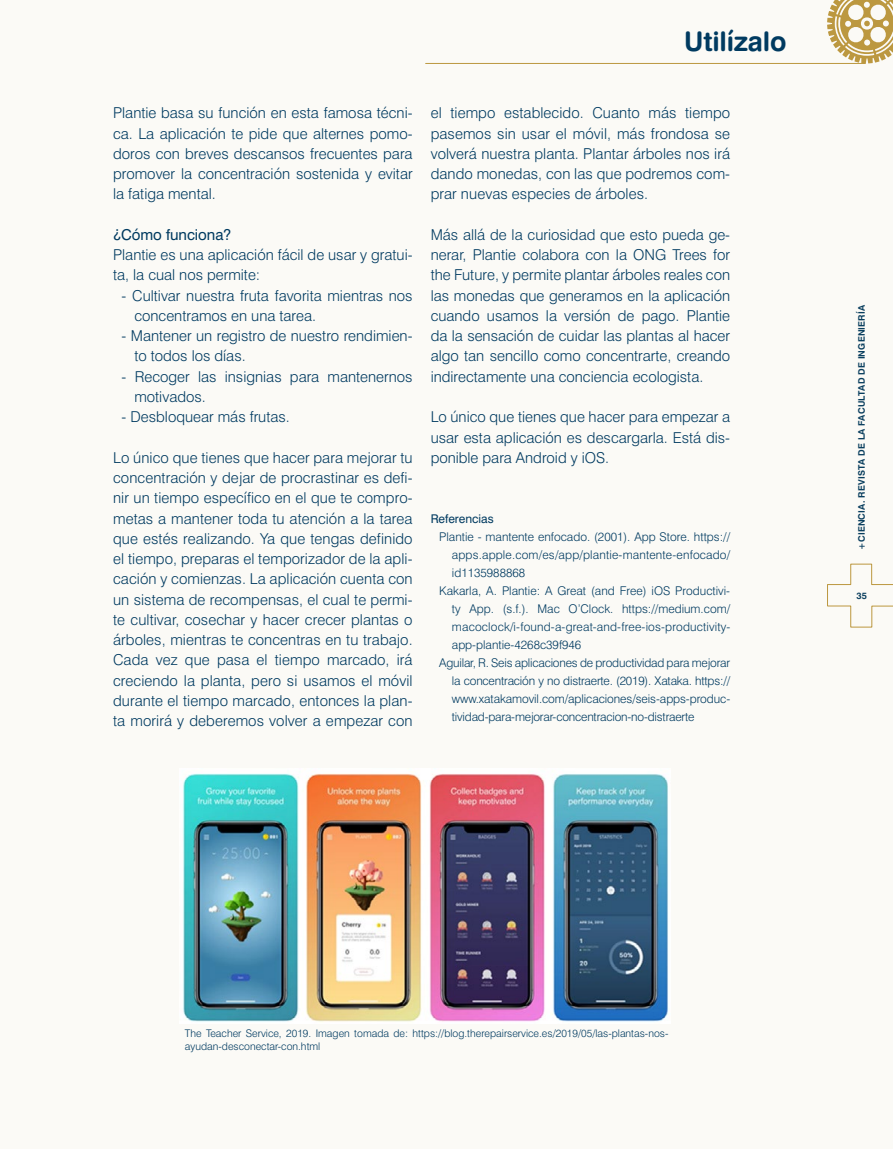
<style>
.page{position:relative;width:893px;height:1149px;background:#fff}
.page>*{position:absolute;margin:0;border:0;box-sizing:border-box;transform-origin:0 0}
.t1{font:27px "Swiss 721 BT Bold Rounded";letter-spacing:-.005em;color:#003a60}
.t2{font:300 15px/20.2px "Swiss 721";color:#003a60;text-align:justify}
.t3{font:15px "Swiss 721 Roman";color:#003a60}
.t4{font:300 12px "Swiss 721";color:#003a60}
.t5{font:12px "Swiss 721 Roman";color:#003a60}
.t6{font:300 10.5px/13.5px "Swiss 721";color:#003a60}
.t7{font:700 9.15px "Swiss 721";color:#003a60}
.t8{font:700 9px "Swiss 721";letter-spacing:.02em;color:#003a60}
</style>
<div class="page">
<div style="left:0;top:0;width:893px;height:1148px;background:#fbfaf6"></div>
<img style="left:183px;top:774px;width:485px;height:248px">
<h1 class="t1" style="left:684px;top:24px;width:104px">Utilízalo</h1>
<p class="t2" style="left:113px;top:103px;width:301px">Plantie basa su función en esta famosa técni&shy;ca. La aplicación te pide que alternes pomo&shy;doros con breves descansos frecuentes para promover la concentración sostenida y evitar la fatiga mental.</p>
<p class="t3" style="left:113px;top:225px;width:120px">¿Cómo funciona?</p>
<p class="t2" style="left:113px;top:244px;width:301px">Plantie es una aplicación fácil de usar y gratui&shy;ta, la cual nos permite:</p>
<p class="t2" style="left:134px;top:285px;width:280px;text-indent:-13px">- Cultivar nuestra fruta favorita mientras nos concentramos en una tarea.</p>
<p class="t2" style="left:134px;top:325px;width:280px;text-indent:-13px">- Mantener un registro de nuestro rendimien&shy;to todos los días.</p>
<p class="t2" style="left:134px;top:366px;width:280px;text-indent:-13px">- Recoger las insignias para mantenernos motivados.</p>
<p class="t2" style="left:122px;top:406px;width:170px">- Desbloquear más frutas.</p>
<p class="t2" style="left:113px;top:447px;width:301px">Lo único que tienes que hacer para mejorar tu concentración y dejar de procrastinar es defi&shy;nir un tiempo específico en el que te compro&shy;metas a mantener toda tu atención a la tarea que estés realizando. Ya que tengas definido el tiempo, preparas el temporizador de la apli&shy;cación y comienzas. La aplicación cuenta con un sistema de recompensas, el cual te permi&shy;te cultivar, cosechar y hacer crecer plantas o árboles, mientras te concentras en tu trabajo.<br>Cada vez que pasa el tiempo marcado, irá creciendo la planta, pero si usamos el móvil durante el tiempo marcado, entonces la plan&shy;ta morirá y deberemos volver a empezar con</p>
<p class="t2" style="left:431px;top:103px;width:301px">el tiempo establecido. Cuanto más tiempo pasemos sin usar el móvil, más frondosa se volverá nuestra planta. Plantar árboles nos irá dando monedas, con las que podremos com&shy;prar nuevas especies de árboles.</p>
<p class="t2" style="left:431px;top:224px;width:301px">Más allá de la curiosidad que esto pueda ge&shy;nerar, Plantie colabora con la ONG Trees for the Future, y permite plantar árboles reales con las monedas que generamos en la aplicación cuando usamos la versión de pago. Plantie da la sensación de cuidar las plantas al hacer algo tan sencillo como concentrarte, creando indirectamente una conciencia ecologista.</p>
<p class="t2" style="left:431px;top:406px;width:301px">Lo único que tienes que hacer para empezar a usar esta aplicación es descargarla. Está dis&shy;ponible para Android y iOS.</p>
<p class="t5" style="left:431px;top:511px;width:64px">Referencias</p>
<p class="t4" style="left:439px;top:529px;width:293px">Plantie - mantente enfocado. (2001). App Store. https://</p>
<p class="t4" style="left:452px;top:547px;width:280px">apps.apple.com/es/app/plantie-mantente-enfocado/</p>
<p class="t4" style="left:452px;top:565px;width:75px">id1135988868</p>
<p class="t4" style="left:439px;top:583px;width:293px">Kakarla, A. Plantie: A Great (and Free) iOS Productivi-</p>
<p class="t4" style="left:452px;top:601px;width:280px">ty App. (s.f.). Mac O’Clock. https://medium.com/</p>
<p class="t4" style="left:452px;top:619px;width:280px">macoclock/i-found-a-great-and-free-ios-productivity-</p>
<p class="t4" style="left:452px;top:637px;width:131px">app-plantie-4268c39f946</p>
<p class="t4" style="left:439px;top:655px;width:292px">Aguilar, R. Seis aplicaciones de productividad para mejorar</p>
<p class="t4" style="left:452px;top:673px;width:280px">la concentración y no distraerte. (2019). Xataka. https://</p>
<p class="t4" style="left:452px;top:691px;width:280px">www.xatakamovil.com/aplicaciones/seis-apps-produc-</p>
<p class="t4" style="left:452px;top:709px;width:244px">tividad-para-mejorar-concentracion-no-distraerte</p>
<p class="t8" style="left:856px;top:549px;width:246px;rotate:-90deg">+CIENCIA. REVISTA DE LA FACULTAD DE INGENIERÍA</p>
<p class="t7" style="left:856px;top:590px;width:12px">35</p>
<p class="t6" style="left:185px;top:1025px;width:485px">The Teacher Service, 2019. Imagen tomada de: https://blog.therepairservice.es/2019/05/las-plantas-nos&shy;ayudan-desconectar-con.html</p>
</div>
